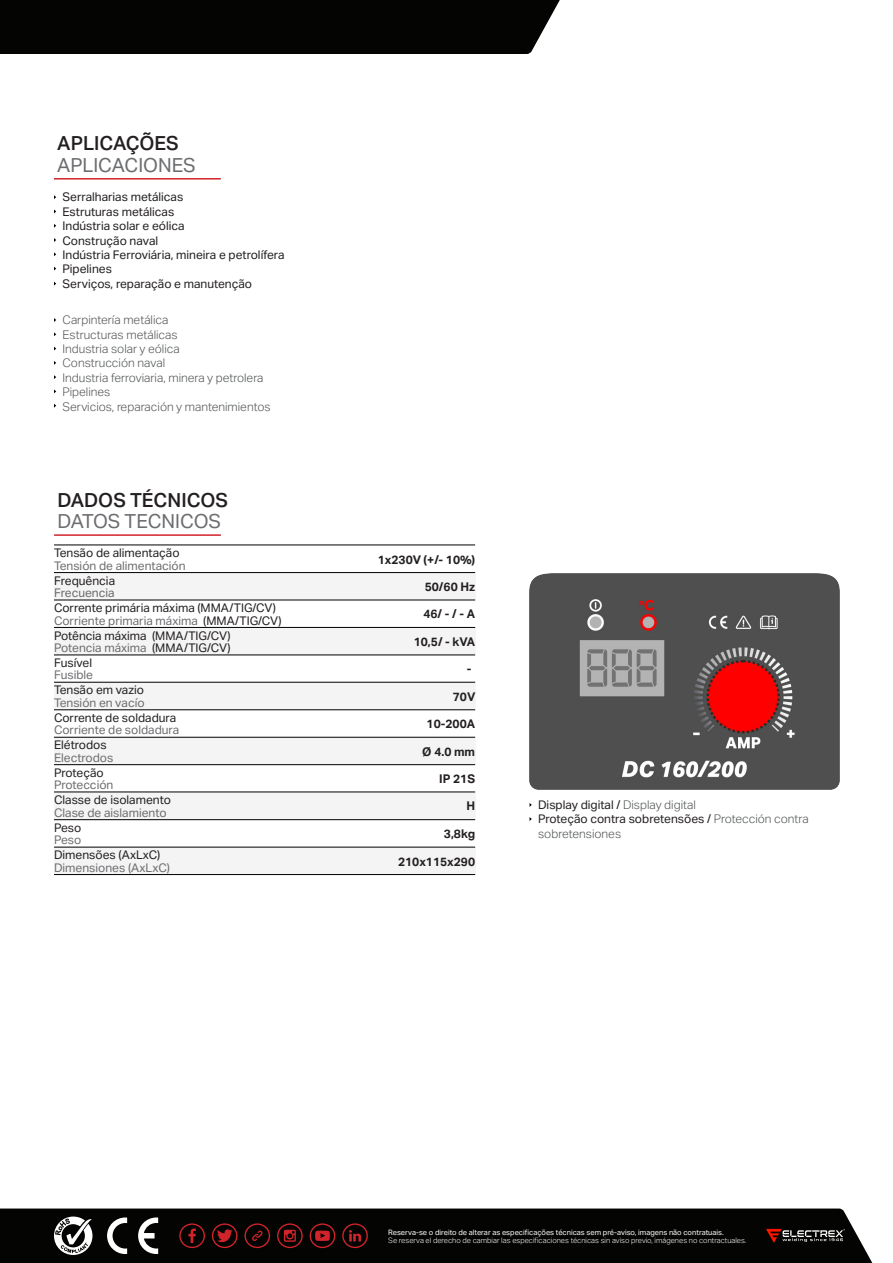
<style>
.page{position:relative;width:893px;height:1263px;background:#fff}
.page>*{position:absolute;margin:0;border:0;box-sizing:border-box;transform-origin:0 0}
.Corpo_texto_ES{font:19.5px "Aktiv Grotesk";letter-spacing:-.005em;color:#6c6d70}
.Corpo_texto_ES-2{font:500 19.5px "Aktiv Grotesk";color:#231f20}
.t1{font:12px "Aktiv Grotesk";color:#231f20}
.t2{font:300 12px/14.4px "Aktiv Grotesk";color:#4f5252}
.t3{font:12px "Aktiv Grotesk";color:#6c6d70}
.Corpo_texto_ES-3{font:700 12px "Aktiv Grotesk";color:#231f20}
.t4{font:300 7.5px "Aktiv Grotesk";color:#fff}
.t5{font:7.5px "Aktiv Grotesk";color:#fff}
.s1{color:#231f20}
.s2{font-weight:300;color:#4f5252}
.s3{font-weight:400;color:#231f20}
</style>
<div class="page">
<div style="left:54px;top:737px;width:421px;height:28px;background:#f4f4f4"></div>
<div style="left:54px;top:682px;width:421px;height:28px;background:#f4f4f4"></div>
<div style="left:54px;top:627px;width:421px;height:28px;background:#f4f4f4"></div>
<div style="left:54px;top:792px;width:421px;height:27px;background:#f4f4f4"></div>
<div style="left:54px;top:847px;width:421px;height:28px;background:#f4f4f4"></div>
<div style="left:0;top:1208px;width:873px;height:55px;background:#040503"></div>
<svg style="left:54px;top:1216px;width:39px;height:39px"></svg>
<svg style="left:107px;top:1217px;width:20px;height:37px"></svg>
<svg style="left:138px;top:1217px;width:20px;height:37px"></svg>
<svg style="left:179px;top:1223px;width:26px;height:25px"></svg>
<svg style="left:212px;top:1223px;width:26px;height:25px"></svg>
<svg style="left:342px;top:1223px;width:26px;height:25px"></svg>
<svg style="left:310px;top:1223px;width:25px;height:25px"></svg>
<svg style="left:277px;top:1223px;width:26px;height:25px"></svg>
<svg style="left:244px;top:1223px;width:26px;height:25px"></svg>
<hr style="left:54px;top:655px;width:421px;height:1px;background:#000">
<hr style="left:54px;top:682px;width:421px;height:1px;background:#000">
<hr style="left:54px;top:737px;width:421px;height:1px;background:#000">
<hr style="left:54px;top:792px;width:421px;height:1px;background:#000">
<hr style="left:54px;top:764px;width:421px;height:1px;background:#000">
<hr style="left:54px;top:709px;width:421px;height:1px;background:#000">
<hr style="left:54px;top:819px;width:421px;height:1px;background:#000">
<hr style="left:54px;top:847px;width:421px;height:1px;background:#000">
<hr style="left:54px;top:874px;width:421px;height:1px;background:#000">
<hr style="left:54px;top:600px;width:421px;height:1px;background:#000">
<hr style="left:54px;top:627px;width:421px;height:1px;background:#000">
<div style="left:0;top:0;width:560px;height:54px;background:#040503"></div>
<hr style="left:54px;top:534px;width:167px;height:2px;background:#d1232a">
<svg style="left:766px;top:1229px;width:79px;height:13px"></svg>
<div style="left:54px;top:572px;width:421px;height:28px;background:#f4f4f4"></div>
<img style="left:529px;top:574px;width:310px;height:216px">
<hr style="left:54px;top:178px;width:167px;height:2px;background:#d1232a">
<hr style="left:54px;top:545px;width:421px;height:1px;background:#000">
<p class="Corpo_texto_ES-2" style="left:57px;top:132px;width:123px">APLICAÇÕES</p>
<p class="Corpo_texto_ES" style="left:57px;top:154px;width:140px">APLICACIONES</p>
<p class="t1" style="left:63px;top:190px;width:122px">Serralharias metálicas</p>
<p class="t1" style="left:63px;top:204px;width:113px">Estruturas metálicas</p>
<p class="t1" style="left:63px;top:219px;width:124px">Indústria solar e eólica</p>
<p class="t1" style="left:63px;top:233px;width:97px">Construção naval</p>
<p class="t1" style="left:63px;top:248px;width:224px">Indústria Ferroviária, mineira e petrolífera</p>
<p class="t1" style="left:63px;top:262px;width:51px">Pipelines</p>
<p class="t1" style="left:63px;top:276px;width:191px">Serviços, reparação e manutenção</p>
<p class="t2" style="left:63px;top:313px;width:107px">Carpintería metálica</p>
<p class="t2" style="left:63px;top:327px;width:117px">Estructuras metálicas</p>
<p class="t2" style="left:63px;top:341px;width:119px">Industria solar y eólica</p>
<p class="t2" style="left:63px;top:356px;width:104px">Construcción naval</p>
<p class="t2" style="left:63px;top:370px;width:203px">Industria ferroviaria, minera y petrolera</p>
<p class="t2" style="left:63px;top:385px;width:49px">Pipelines</p>
<p class="t2" style="left:63px;top:399px;width:210px">Servicios, reparación y mantenimientos</p>
<p class="Corpo_texto_ES-2" style="left:57px;top:488px;width:172px">DADOS TÉCNICOS</p>
<p class="Corpo_texto_ES" style="left:57px;top:510px;width:165px">DATOS TECNICOS</p>
<p class="t1" style="left:54px;top:546px;width:127px">Tensão de alimentação</p>
<p class="t3" style="left:54px;top:558px;width:133px">Tensión de alimentación</p>
<p class="t1" style="left:54px;top:573px;width:63px">Frequência</p>
<p class="t3" style="left:54px;top:586px;width:62px">Frecuencia</p>
<p class="t1" style="left:54px;top:601px;width:223px">Corrente primária máxima (MMA/TIG/CV)</p>
<p class="t3" style="left:54px;top:613px;width:229px">Corriente primaria máxima <span class="s1">(MMA/TIG/CV)</span></p>
<p class="t1" style="left:54px;top:628px;width:178px">Potência máxima (MMA/TIG/CV)</p>
<p class="t3" style="left:54px;top:641px;width:178px">Potencia máxima <span class="s1">(MMA/TIG/CV)</span></p>
<p class="t1" style="left:54px;top:656px;width:40px">Fusível</p>
<p class="t3" style="left:54px;top:668px;width:41px">Fusible</p>
<p class="t1" style="left:54px;top:683px;width:91px">Tensão em vazio</p>
<p class="t3" style="left:54px;top:695px;width:92px">Tensión en vacío</p>
<p class="t1" style="left:54px;top:710px;width:124px">Corrente de soldadura</p>
<p class="t3" style="left:54px;top:723px;width:127px">Corriente de soldadura</p>
<p class="t1" style="left:54px;top:765px;width:51px">Proteção</p>
<p class="t3" style="left:54px;top:778px;width:61px">Protección</p>
<p class="t1" style="left:54px;top:738px;width:54px">Elétrodos</p>
<p class="t3" style="left:54px;top:750px;width:61px">Electrodos</p>
<p class="t1" style="left:54px;top:793px;width:118px">Classe de isolamento</p>
<p class="t3" style="left:54px;top:805px;width:114px">Clase de aislamiento</p>
<p class="t1" style="left:54px;top:820px;width:29px">Peso</p>
<p class="t3" style="left:54px;top:833px;width:29px">Peso</p>
<p class="t1" style="left:54px;top:848px;width:108px">Dimensões (AxLxC)</p>
<p class="t3" style="left:54px;top:860px;width:117px">Dimensiones (AxLxC)</p>
<p class="Corpo_texto_ES-3" style="left:378px;top:552px;width:99px">1x230V (+/- 10%)</p>
<p class="Corpo_texto_ES-3" style="left:425px;top:579px;width:52px">50/60 Hz</p>
<p class="Corpo_texto_ES-3" style="left:423px;top:607px;width:53px">46/ - / - A</p>
<p class="Corpo_texto_ES-3" style="left:414px;top:634px;width:63px">10,5/ - kVA</p>
<p class="Corpo_texto_ES-3" style="left:467px;top:661px;width:6px">-</p>
<p class="Corpo_texto_ES-3" style="left:453px;top:689px;width:24px">70V</p>
<p class="Corpo_texto_ES-3" style="left:427px;top:716px;width:50px">10-200A</p>
<p class="Corpo_texto_ES-3" style="left:422px;top:744px;width:54px">Ø 4.0 mm</p>
<p class="Corpo_texto_ES-3" style="left:439px;top:771px;width:37px">IP 21S</p>
<p class="Corpo_texto_ES-3" style="left:466px;top:799px;width:10px">H</p>
<p class="Corpo_texto_ES-3" style="left:444px;top:826px;width:33px">3,8kg</p>
<p class="Corpo_texto_ES-3" style="left:398px;top:854px;width:79px">210x115x290</p>
<p class="t1" style="left:538px;top:797px;width:159px">Display digital / <span class="s2">Display digital</span></p>
<p class="t2" style="left:538px;top:812px;width:272px"><span class="s3">Proteção contra sobretensões /</span> Protección contra sobretensiones</p>
<p class="t5" style="left:388px;top:1227px;width:337px">Reserva-se o direito de alterar as especificações técnicas sem pré-aviso, imagens não contratuais.</p>
<p class="t4" style="left:388px;top:1236px;width:360px">Se reserva el derecho de cambiar las especificaciones técnicas sin aviso previo, imágenes no contractuales.</p>
</div>
